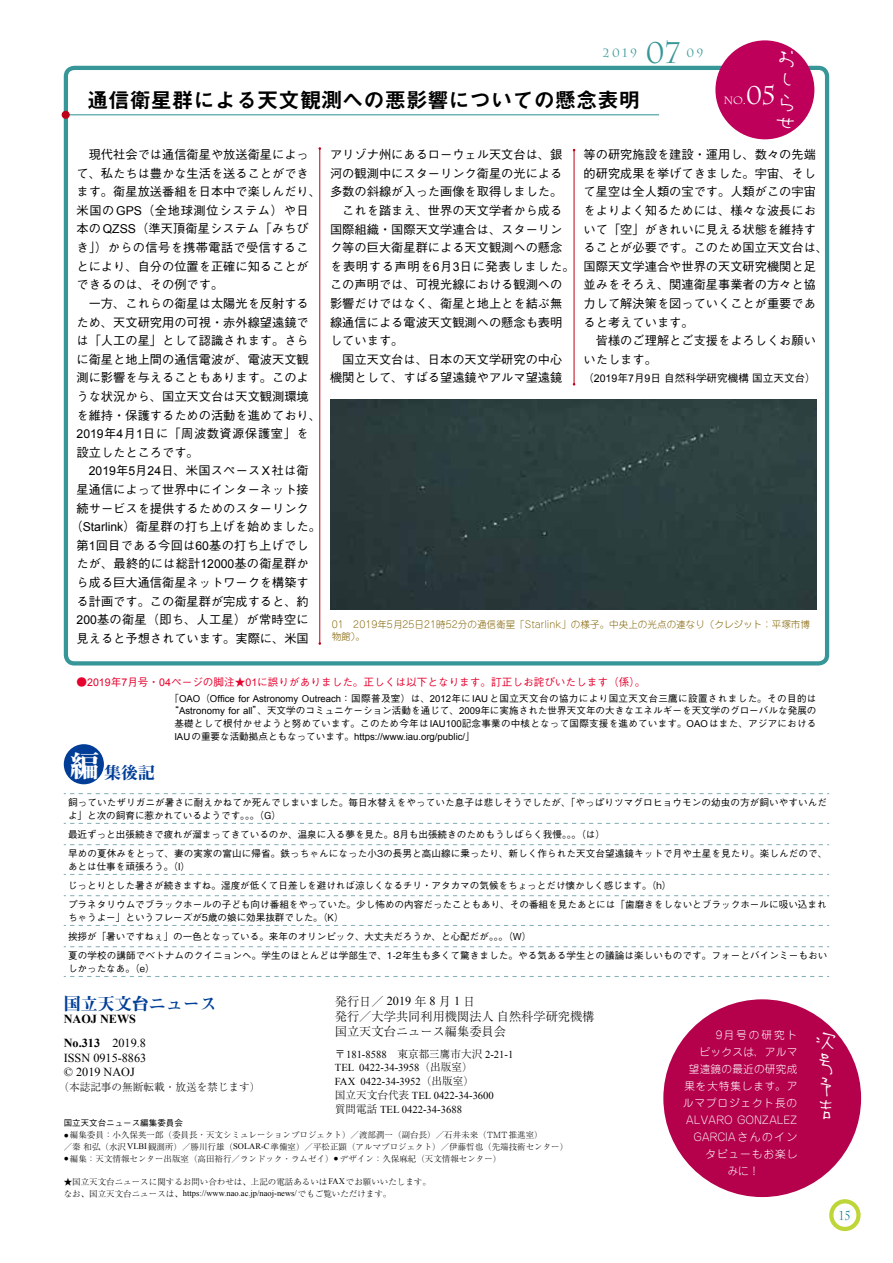
<style>
.page{position:relative;width:893px;height:1263px;background:#fff}
.page>*{position:absolute;margin:0;border:0;box-sizing:border-box;transform-origin:0 0}
.t1{font:29.7px "Charlemagne Std";color:#379697}
.t2{font:25.5px/23px "Armed Lemon";color:#fff}
.t3{font:25.5px "Charlemagne Std";color:#fff}
.t4{font:21.3px "Midashi Go Pro MB31";color:#000}
.t5{font:16.95px "Midashi Min Pro MA31";color:#003f98}
.t6{font:16.95px "Midashi Min Pro MA31";color:#003d97}
.t7{font:12.75px "Charlemagne Std";color:#127d8e;scale:.8 1}
.t8{font:500 12.15px/18.6px "Gothic BBB Pro";color:#000}
.t9{font:300 12.15px/14.9px "Ryumin Pro";color:#000}
.t10{font:12.15px/14.9px "Times New Roman";color:#000}
.t11{font:700 12.15px/23.4px "Times New Roman";color:#000}
.t12{font:11.85px "Charlemagne Std";letter-spacing:.2em;color:#379697}
.t13{font:10.65px/13.8px "Times New Roman";color:#000}
.t14{font:500 10.65px "Gothic BBB Pro";color:#e6002d}
.t15{font:300 10.65px "Jun 101 Pro";letter-spacing:.08em;color:#fff}
.t16{font:500 10.65px "Gothic BBB Pro";color:#000}
.t17{font:300 10.65px "Ryumin Pro";color:#000}
.t18{font:300 10.65px "Jun 101 Pro";letter-spacing:-.015em;color:#fff}
.t19{font:300 10.65px "Jun 101 Pro";letter-spacing:.02em;color:#fff}
.t20{font:300 10.65px "Jun 101 Pro";letter-spacing:.035em;color:#fff}
.t21{font:300 10.65px "Jun 101 Pro";letter-spacing:.19em;color:#fff}
.t22{font:10.65px "Charlemagne Std";color:#fff}
.t23{font:500 9.6px/19.2px "Gothic BBB Pro";letter-spacing:.005em;color:#000}
.t24{font:500 9.6px/12.8px "Gothic BBB Pro";letter-spacing:.025em;color:#000;text-align:center}
.t25{font:300 9.6px/12.8px "Jun 101 Pro";color:#816100}
.t26{font:9.6px "Arial";color:#000}
.t27{font:300 8.55px/11.7px "Ryumin Pro";color:#000}
.t28{font:8.55px "Times New Roman";color:#000}
.t29{font:500 8.55px "Gothic BBB Pro";color:#000}
.s1{font-family:"Arial";font-weight:400}
.s2{font-family:"Gothic BBB Pro";font-weight:500}
.s3{font-size:29.7px;color:#fff}
.s4{font-weight:400}
.s5{font-family:"Times New Roman";font-weight:400}
.s6{font-family:"Ryumin Pro";font-weight:300}
</style>
<div class="page">
<svg style="left:831px;top:1201px;width:27px;height:28px"></svg>
<div style="left:829px;top:1199px;width:32px;height:32px;border:4px solid #bed638;border-radius:50%"></div>
<div style="left:663px;top:999px;width:198px;height:198px;background:#b5004b;border-radius:50%"></div>
<svg style="left:64px;top:793px;width:765px;height:1px"></svg>
<svg style="left:64px;top:823px;width:765px;height:1px"></svg>
<svg style="left:64px;top:844px;width:765px;height:1px"></svg>
<svg style="left:64px;top:874px;width:765px;height:1px"></svg>
<svg style="left:64px;top:895px;width:765px;height:1px"></svg>
<svg style="left:64px;top:925px;width:765px;height:1px"></svg>
<svg style="left:64px;top:946px;width:765px;height:1px"></svg>
<svg style="left:64px;top:976px;width:765px;height:1px"></svg>
<div style="left:64px;top:744px;width:40px;height:40px;background:#003d97;border-radius:50%"></div>
<div style="left:64px;top:66px;width:765px;height:599px;border:4px solid #379697;border-radius:9px"></div>
<hr style="left:64px;top:114px;width:595px;height:1px;background:#379697">
<div style="left:62px;top:111px;width:8px;height:8px;background:#be0018;border-radius:50%"></div>
<div style="left:715px;top:40px;width:99px;height:99px;background:#be005a;border-radius:50%"></div>
<hr style="left:574px;top:150px;width:1px;height:234px;background:#be0018">
<hr style="left:319px;top:149px;width:1px;height:494px;background:#be0018">
<img style="left:330px;top:400px;width:486px;height:209px">
<p class="t12" style="left:603px;top:46px;width:36px">2019</p>
<h1 class="t1" style="left:645px;top:36px;width:36px">07</h1>
<p class="t12" style="left:686px;top:46px;width:19px">09</p>
<h3 class="t4" style="left:87px;top:83px;width:554px">通信衛星群による天文観測への悪影響についての懸念表明</h3>
<h2 class="t2" style="left:774px;top:46px;width:22px">おしらせ</h2>
<h2 class="t3" style="left:746px;top:81px;width:32px">05</h2>
<p class="t22" style="left:723px;top:94px;width:24px">No.</p>
<p class="t8" style="left:330px;top:144px;width:246px">アリゾナ州にあるローウェル天文台は、銀河の観測中にスターリンク衛星の光による多数の斜線が入った画像を取得しました。　これを踏まえ、世界の天文学者から成る国際組織・国際天文学連合は、スターリンク等の巨大衛星群による天文観測への懸念を表明する声明を<span class="s1">6</span>月<span class="s1">3</span>日に発表しました。この声明では、可視光線における観測への影響だけではなく、衛星と地上とを結ぶ無線通信による電波天文観測への懸念も表明しています。<br>　国立天文台は、日本の天文学研究の中心機関として、すばる望遠鏡やアルマ望遠鏡</p>
<p class="t8" style="left:584px;top:144px;width:246px">等の研究施設を建設・運用し、数々の先端的研究成果を挙げてきました。宇宙、そして星空は全人類の宝です。人類がこの宇宙をよりよく知るためには、様々な波長において「空」がきれいに見える状態を維持することが必要です。このため国立天文台は、国際天文学連合や世界の天文研究機関と足並みをそろえ、関連衛星事業者の方々と協力して解決策を図っていくことが重要であると考えています。<br>　皆様のご理解とご支援をよろしくお願いいたします。</p>
<p class="t8" style="left:77px;top:144px;width:246px">　現代社会では通信衛星や放送衛星によって、私たちは豊かな生活を送ることができます。衛星放送番組を日本中で楽しんだり、米国の<span class="s1">GPS</span>（全地球測位システム）や日本の<span class="s1">QZSS</span>（準天頂衛星システム「みちびき」）からの信号を携帯電話で受信することにより、自分の位置を正確に知ることができるのは、その例です。<br>　一方、これらの衛星は太陽光を反射するため、天文研究用の可視・赤外線望遠鏡では「人工の星」として認識されます。さらに衛星と地上間の通信電波が、電波天文観測に影響を与えることもあります。このような状況から、国立天文台は天文観測環境を維持・保護するための活動を進めており、<br><span class="s1">2019</span>年<span class="s1">4</span>月<span class="s1">1</span>日に「周波数資源保護室」を設立したところです。</p>
<p class="t8" style="left:70px;top:460px;width:252px;text-align:center"><span class="s1">2019</span>年<span class="s1">5</span>月<span class="s1">24</span>日、米国スペース<span class="s1">X</span>社は衛<br>星通信によって世界中にインターネット接<br>続サービスを提供するためのスターリンク（<span class="s1">Starlink</span>）衛星群の打ち上げを始めました。第<span class="s1">1</span>回目である今回は<span class="s1">60</span>基の打ち上げでし<br>たが、最終的には総計<span class="s1">12000</span>基の衛星群か<br>ら成る巨大通信衛星ネットワークを構築す<br>る計画です。この衛星群が完成すると、約<br><span class="s1">200</span>基の衛星（即ち、人工星）が常時空に<br>見えると予想されています。実際に、米国</p>
<p class="t16" style="left:583px;top:369px;width:234px">（<span class="s1">2019</span>年<span class="s1">7</span>月<span class="s1">9</span>日自然科学研究機構国立天文台）</p>
<p class="t25" style="left:332px;top:616px;width:480px">01　2019年5月25日21時52分の通信衛星「Starlink」の様子。中央上の光点の連なり（クレジット：平塚市博物館）。</p>
<p class="t14" style="left:77px;top:673px;width:570px">●<span class="s1">2019</span>年<span class="s1">7</span>月号・<span class="s1">04</span>ページの脚注★<span class="s1">01</span>に誤りがありました。正しくは以下となります。訂正しお詫びいたします（係）。</p>
<p class="t24" style="left:170px;top:690px;width:648px">「<span class="s1">OAO</span>（<span class="s1">Office for Astronomy Outreach</span>：国際普及室）は、<span class="s1">2012</span>年に<span class="s1">IAU</span>と国立天文台の協力により国立天文台三鷹に設置されました。その目的は“<span class="s1">Astronomy for all</span>”、天文学のコミュニケーション活動を通じて、<span class="s1">2009</span>年に実施された世界天文年の大きなエネルギーを天文学のグローバルな発展の基礎として根付かせようと努めています。このため今年は<span class="s1">IAU100</span>記念事業の中核となって国際支援を進めています。<span class="s1">OAO</span>はまた、アジアにおける</p>
<p class="t26" style="left:174px;top:730px;width:302px">IAU<span class="s2">の重要な活動拠点ともなっています。</span>https://www.iau.org/public/<span class="s2">」</span></p>
<h3 class="t6" style="left:70px;top:759px;width:87px"><span class="s3">編</span>集後記</h3>
<p class="t23" style="left:68px;top:794px;width:760px;line-height:12.8px">飼っていたザリガニが暑さに耐えかねてか死んでしまいました。毎日水替えをやっていた息子は悲しそうでしたが、「やっぱりツマグロヒョウモンの幼虫の方が飼いやすいんだよ」と次の飼育に惹かれているようです。。。（G）</p>
<p class="t23" style="left:68px;top:823px;width:761px">最近ずっと出張続きで疲れが溜まってきているのか、温泉に入る夢を見た。8月も出張続きのためもうしばらく我慢。。。（は）<br>早めの夏休みをとって、妻の実家の富山に帰省。鉄っちゃんになった小3の長男と高山線に乗ったり、新しく作られた天文台望遠鏡キットで月や土星を見たり。楽しんだので、</p>
<p class="t23" style="left:68px;top:855px;width:760px">あとは仕事を頑張ろう。（I）<br>じっとりとした暑さが続きますね。湿度が低くて日差しを避ければ涼しくなるチリ・アタカマの気候をちょっとだけ懐かしく感じます。（h）<br>プラネタリウムでブラックホールの子ども向け番組をやっていた。少し怖めの内容だったこともあり、その番組を見たあとには「歯磨きをしないとブラックホールに吸い込まれ</p>
<p class="t23" style="left:68px;top:906px;width:761px">ちゃうよー」というフレーズが5歳の娘に効果抜群でした。（K）<br>挨拶が「暑いですねぇ」の一色となっている。来年のオリンピック、大丈夫だろうか、と心配だが。。。（W）<br>夏の学校の講師でベトナムのクイニョンへ。学生のほとんどは学部生で、1-2年生も多くて驚きました。やる気ある学生との議論は楽しいものです。フォーとバインミーもおい</p>
<p class="t23" style="left:68px;top:957px;width:88px">しかったなあ。（e）</p>
<h3 class="t5" style="left:64px;top:991px;width:155px">国立天文台ニュース</h3>
<p class="t11" style="left:64px;top:1007px;width:84px">NAOJ NEWS<br>No.313 <span class="s4">2019.8</span></p>
<p class="t10" style="left:64px;top:1050px;width:84px">ISSN 0915-8863 © 2019 NAOJ</p>
<p class="t17" style="left:58px;top:1078px;width:203px">（本誌記事の無断転載・放送を禁じます）</p>
<p class="t9" style="left:335px;top:993px;width:261px">発行日／ <span class="s5">2019</span> 年 <span class="s5">8</span> 月 <span class="s5">1</span> 日<br>発行／大学共同利用機関法人自然科学研究機構国立天文台ニュース編集委員会</p>
<p class="t13" style="left:335px;top:1047px;width:180px"><span class="s6">〒</span>181-8588<span class="s6">　東京都三鷹市大沢</span> 2-21-1<br>TEL 0422-34-3958<span class="s6">（出版室）<br></span>FAX 0422-34-3952<span class="s6">（出版室）<br>国立天文台代表</span> TEL 0422-34-3600<br><span class="s6">質問電話</span> TEL 0422-34-3688</p>
<p class="t29" style="left:64px;top:1116px;width:121px">国立天文台ニュース編集委員会</p>
<p class="t27" style="left:64px;top:1128px;width:506px"><span class="s5">●</span>編集委員：小久保英一郎（委員長・天文シミュレーションプロジェクト）／渡部潤一（副台長）／石井未来（TMT推進室）<br>／秦 和弘（水沢<span class="s5">VLBI</span>観測所）／勝川行雄（<span class="s5">SOLAR-C</span>準備室）／平松正顕（アルマプロジェクト）／伊藤哲也（先端技術センター）</p>
<p class="t27" style="left:64px;top:1152px;width:439px"><span class="s5">●</span>編集：天文情報センター出版室（高田裕行／ランドック・ラムゼイ）<span class="s5">●</span>デザイン：久保麻紀（天文情報センター）</p>
<p class="t27" style="left:64px;top:1175px;width:369px">★国立天文台ニュースに関するお問い合わせは、上記の電話あるいは<span class="s5">FAX</span>でお願いいたします。</p>
<p class="t28" style="left:64px;top:1187px;width:329px"><span class="s6">なお、国立天文台ニュースは、</span>https://www.nao.ac.jp/naoj-news/<span class="s6">でもご覧いただけます。</span></p>
<p class="t21" style="left:716px;top:1027px;width:83px">9月号の研究ト</p>
<h2 class="t2" style="left:813px;top:1030px;width:24px">次号予告</h2>
<p class="t20" style="left:699px;top:1044px;width:99px">ピックスは、アルマ</p>
<p class="t19" style="left:689px;top:1061px;width:110px">望遠鏡の最近の研究成</p>
<p class="t15" style="left:684px;top:1078px;width:114px">果を大特集します。ア</p>
<p class="t15" style="left:683px;top:1095px;width:116px">ルマプロジェクト長の</p>
<p class="t18" style="left:686px;top:1112px;width:113px">ALVARO GONZALEZ</p>
<p class="t15" style="left:693px;top:1129px;width:105px">GARCIAさんのイン</p>
<p class="t15" style="left:705px;top:1146px;width:93px">タビューもお楽し</p>
<p class="t15" style="left:728px;top:1163px;width:33px">みに！</p>
<p class="t7" style="left:839px;top:1208px;width:16px">15</p>
</div>
